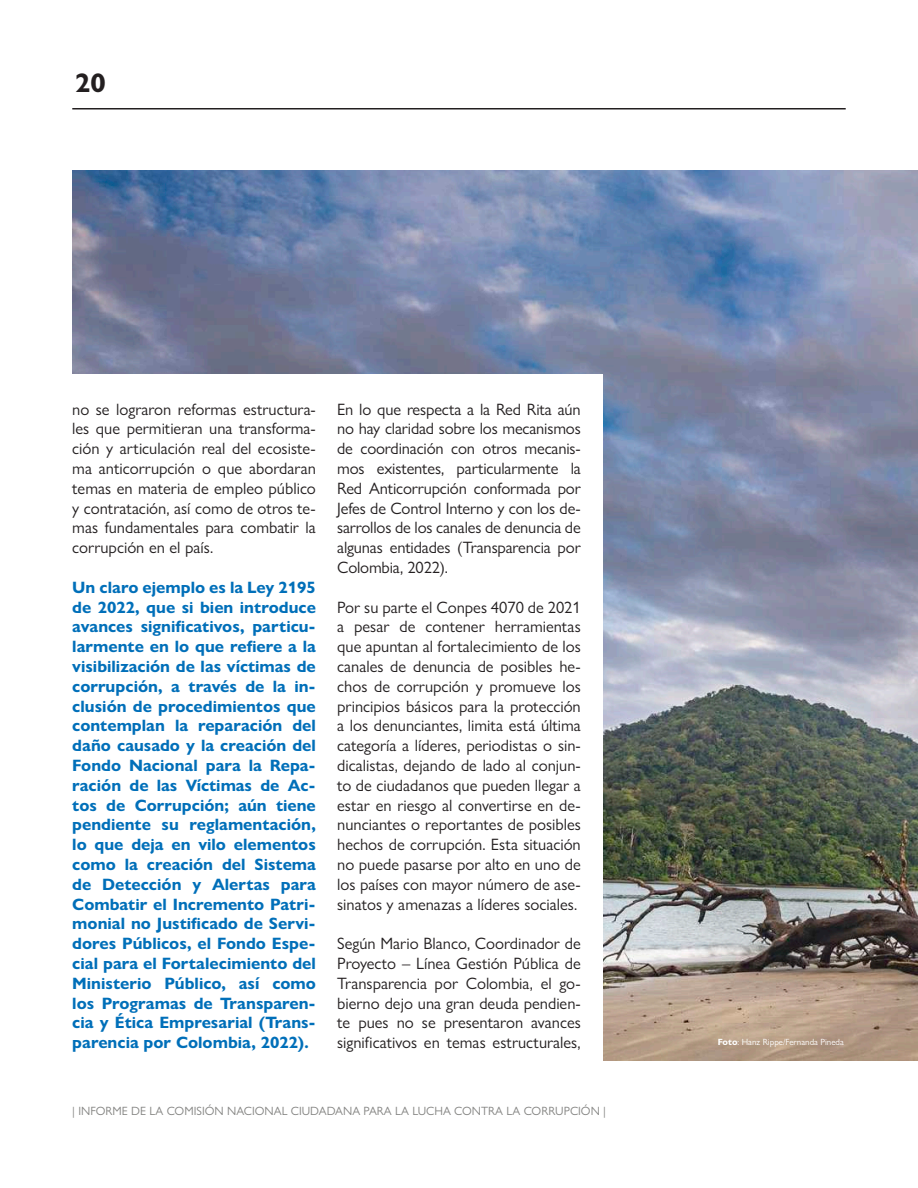
<style>
.page{position:relative;width:918px;height:1188px;background:#fff}
.page>*{position:absolute;margin:0;border:0;box-sizing:border-box;transform-origin:0 0}
.t1{font:700 27px "Gill Sans Nova";color:#231f20}
.t2{font:16.5px/19.8px "Gill Sans Nova";color:#231f20;text-align:justify}
.t3{font:700 16.5px/19.8px "Gill Sans Nova";color:#006fb9;text-align:justify}
.t4{font:12px "Gill Sans Nova";color:#848482}
.t5{font:9px "Gill Sans Nova";color:#fff}
.s1{font-weight:700}
</style>
<div class="page">
<hr style="left:72px;top:108px;width:774px;height:2px;background:#231f20">
<img style="left:72px;top:170px;width:846px;height:890px">
<hr style="left:917px;top:660px;width:1px;height:422px;background:#fff">
<div style="left:0;top:374px;width:602px;height:702px;background:#fff"></div>
<h1 class="t1" style="left:75px;top:66px;width:32px">20</h1>
<p class="t2" style="left:72px;top:399px;width:245px">no se lograron reformas estructura&shy;les que permitieran una transforma&shy;ción y articulación real del ecosiste&shy;ma anticorrupción o que abordaran temas en materia de empleo público y contratación, así como de otros te&shy;mas fundamentales para combatir la corrupción en el país.</p>
<p class="t3" style="left:72px;top:577px;width:245px">Un claro ejemplo es la Ley 2195 de 2022, que si bien introduce avances significativos, particu&shy;larmente en lo que refiere a la visibilización de las víctimas de corrupción, a través de la in&shy;clusión de procedimientos que contemplan la reparación del daño causado y la creación del Fondo Nacional para la Repa&shy;ración de las Víctimas de Ac&shy;tos de Corrupción; aún tiene pendiente su reglamentación, lo que deja en vilo elementos como la creación del Sistema de Detección y Alertas para Combatir el Incremento Patri&shy;monial no Justificado de Servi&shy;dores Públicos, el Fondo Espe&shy;cial para el Fortalecimiento del Ministerio Público, así como los Programas de Transparen&shy;cia y Ética Empresarial (Trans&shy;parencia por Colombia, 2022).</p>
<p class="t2" style="left:337px;top:399px;width:245px">En lo que respecta a la Red Rita aún no hay claridad sobre los mecanismos de coordinación con otros mecanis&shy;mos existentes, particularmente la Red Anticorrupción conformada por Jefes de Control Interno y con los de&shy;sarrollos de los canales de denuncia de algunas entidades (Transparencia por Colombia, 2022).</p>
<p class="t2" style="left:337px;top:597px;width:245px">Por su parte el Conpes 4070 de 2021 a pesar de contener herramientas que apuntan al fortalecimiento de los canales de denuncia de posibles he&shy;chos de corrupción y promueve los principios básicos para la protección a los denunciantes, limita está última categoría a líderes, periodistas o sin&shy;dicalistas, dejando de lado al conjun&shy;to de ciudadanos que pueden llegar a estar en riesgo al convertirse en de&shy;nunciantes o reportantes de posibles hechos de corrupción. Esta situación no puede pasarse por alto en uno de los países con mayor número de ase&shy;sinatos y amenazas a líderes sociales.</p>
<p class="t2" style="left:337px;top:934px;width:245px">Según Mario Blanco, Coordinador de Proyecto – Línea Gestión Pública de Transparencia por Colombia, el go&shy;bierno dejo una gran deuda pendien&shy;te pues no se presentaron avances significativos en temas estructurales,</p>
<p class="t4" style="left:72px;top:1103px;width:535px">| INFORME DE LA COMISIÓN NACIONAL CIUDADANA PARA LA LUCHA CONTRA LA CORRUPCIÓN |</p>
<p class="t5" style="left:718px;top:1037px;width:128px"><span class="s1">Foto</span>: Hanz Rippe/Fernanda Pineda</p>
</div>
